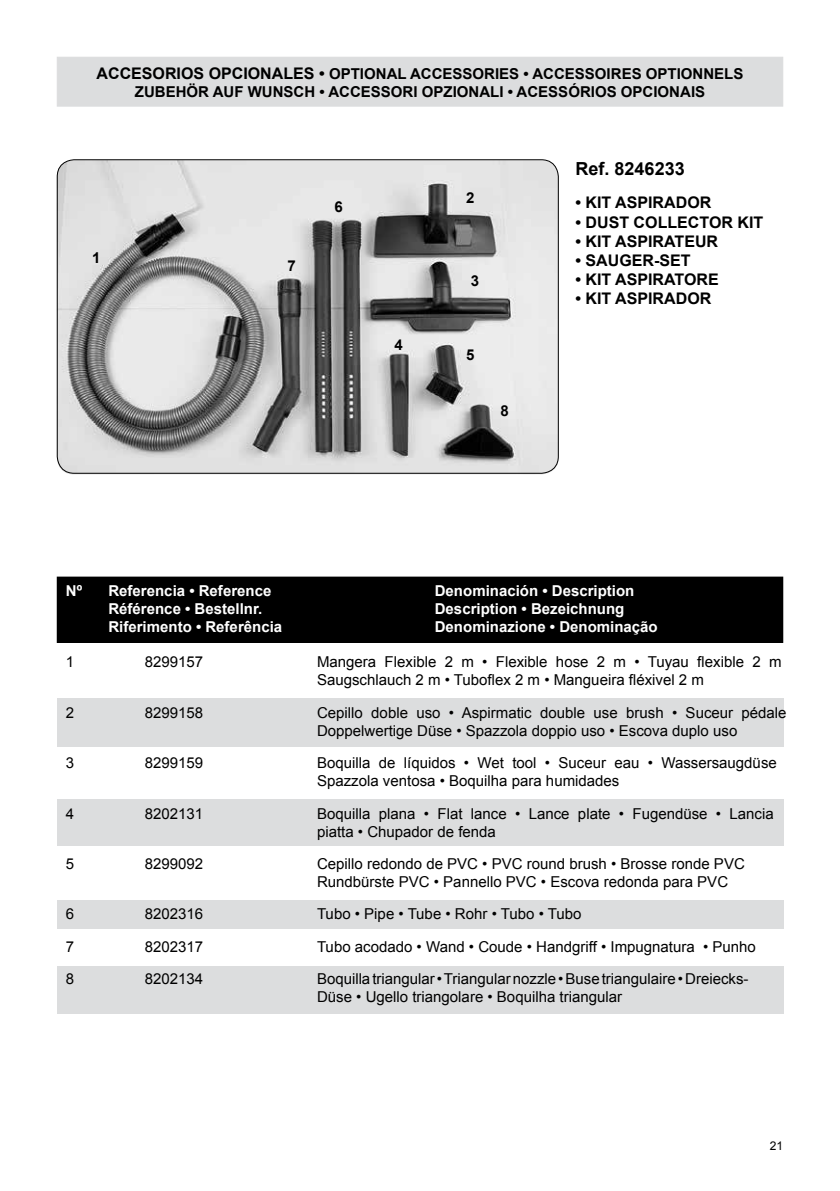
<style>
.page{position:relative;width:840px;height:1191px;background:#fff}
.page>*{position:absolute;margin:0;border:0;box-sizing:border-box;transform-origin:0 0}
.t1{font:700 18px "Arial";color:#000}
.t2{font:700 16px "Arial";color:#000}
.t3{font:15px/18px "Arial";color:#000}
.t4{font:700 15px "Arial";color:#fff}
.t5{font:700 15px/18px "Arial";color:#000;text-align:center}
.t6{font:12px "Arial";color:#000}
.s1{font-size:16px}
</style>
<div class="page">
<img style="left:57px;top:160px;width:501px;height:314px">
<div style="left:57px;top:577px;width:725px;height:65px;background:#000"></div>
<div style="left:57px;top:576px;width:725px;height:67px;border:1px solid #000"></div>
<div style="left:57px;top:900px;width:725px;height:28px;background:#dcddde"></div>
<div style="left:57px;top:800px;width:725px;height:46px;background:#dcddde"></div>
<div style="left:57px;top:966px;width:725px;height:47px;background:#dcddde"></div>
<div style="left:57px;top:699px;width:725px;height:48px;background:#dcddde"></div>
<div style="left:57px;top:57px;width:725px;height:50px;background:#dcddde"></div>
<p class="t5" style="left:96px;top:65px;width:648px"><span class="s1">ACCESORIOS OPCIONALES •</span> OPTIONAL ACCESSORIES • ACCESSOIRES OPTIONNELS<br>ZUBEHÖR AUF WUNSCH • ACCESSORI OPZIONALI • ACESSÓRIOS OPCIONAIS</p>
<p class="t5" style="left:92px;top:249px;width:10px">1</p>
<p class="t5" style="left:287px;top:258px;width:10px">7</p>
<p class="t5" style="left:334px;top:198px;width:10px">6</p>
<p class="t5" style="left:394px;top:336px;width:10px">4</p>
<p class="t5" style="left:466px;top:190px;width:10px">2</p>
<p class="t5" style="left:470px;top:272px;width:10px">3</p>
<p class="t5" style="left:466px;top:346px;width:10px">5</p>
<p class="t5" style="left:500px;top:403px;width:10px">8</p>
<p class="t1" style="left:575px;top:157px;width:111px">Ref. 8246233</p>
<p class="t2" style="left:575px;top:192px;width:137px">• KIT ASPIRADOR</p>
<p class="t2" style="left:575px;top:211px;width:189px">• DUST COLLECTOR KIT</p>
<p class="t2" style="left:575px;top:230px;width:144px">• KIT ASPIRATEUR</p>
<p class="t2" style="left:575px;top:250px;width:116px">• SAUGER-SET</p>
<p class="t2" style="left:575px;top:269px;width:145px">• KIT ASPIRATORE</p>
<p class="t2" style="left:575px;top:288px;width:137px">• KIT ASPIRADOR</p>
<p class="t4" style="left:66px;top:581px;width:18px">Nº</p>
<p class="t4" style="left:108px;top:581px;width:164px">Referencia • Reference</p>
<p class="t4" style="left:434px;top:581px;width:201px">Denominación • Description</p>
<p class="t4" style="left:108px;top:599px;width:155px">Référence • Bestellnr.</p>
<p class="t4" style="left:434px;top:599px;width:191px">Description • Bezeichnung</p>
<p class="t4" style="left:108px;top:617px;width:175px">Riferimento • Referência</p>
<p class="t4" style="left:434px;top:617px;width:224px">Denominazione • Denominação</p>
<p class="t3" style="left:66px;top:653px;width:10px">1</p>
<p class="t3" style="left:145px;top:653px;width:60px">8299157</p>
<p class="t3" style="left:317px;top:653px;width:466px">Mangera Flexible 2 m • Flexible hose 2 m • Tuyau flexible 2 m<br>Saugschlauch 2 m • Tuboflex 2 m • Mangueira fléxivel 2 m</p>
<p class="t3" style="left:66px;top:703px;width:10px">2</p>
<p class="t3" style="left:145px;top:703px;width:60px">8299158</p>
<p class="t3" style="left:317px;top:703px;width:471px">Cepillo doble uso • Aspirmatic double use brush • Suceur pédale<br>Doppelwertige Düse • Spazzola doppio uso • Escova duplo uso</p>
<p class="t3" style="left:66px;top:754px;width:10px">3</p>
<p class="t3" style="left:145px;top:754px;width:60px">8299159</p>
<p class="t3" style="left:317px;top:754px;width:461px">Boquilla de líquidos • Wet tool • Suceur eau • Wassersaugdüse<br>Spazzola ventosa • Boquilha para humidades</p>
<p class="t3" style="left:66px;top:804px;width:10px">4</p>
<p class="t3" style="left:145px;top:804px;width:60px">8202131</p>
<p class="t3" style="left:317px;top:804px;width:458px">Boquilla plana • Flat lance • Lance plate • Fugendüse • Lancia piatta • Chupador de fenda</p>
<p class="t3" style="left:66px;top:855px;width:10px">5</p>
<p class="t3" style="left:145px;top:855px;width:60px">8299092</p>
<p class="t3" style="left:317px;top:855px;width:429px">Cepillo redondo de PVC • PVC round brush • Brosse ronde PVC<br>Rundbürste PVC • Pannello PVC • Escova redonda para PVC</p>
<p class="t3" style="left:66px;top:905px;width:10px">6</p>
<p class="t3" style="left:145px;top:905px;width:60px">8202316</p>
<p class="t3" style="left:317px;top:905px;width:266px">Tubo • Pipe • Tube • Rohr • Tubo • Tubo</p>
<p class="t3" style="left:66px;top:937px;width:10px">7</p>
<p class="t3" style="left:145px;top:937px;width:60px">8202317</p>
<p class="t3" style="left:317px;top:937px;width:440px">Tubo acodado • Wand • Coude • Handgriff • Impugnatura • Punho</p>
<p class="t3" style="left:66px;top:970px;width:10px">8</p>
<p class="t3" style="left:145px;top:970px;width:60px">8202134</p>
<p class="t3" style="left:317px;top:970px;width:433px">Boquilla triangular • Triangular nozzle • Buse triangulaire • Dreiecks-<br>Düse • Ugello triangolare • Boquilha triangular</p>
<p class="t6" style="left:769px;top:1138px;width:15px">21</p>
</div>
